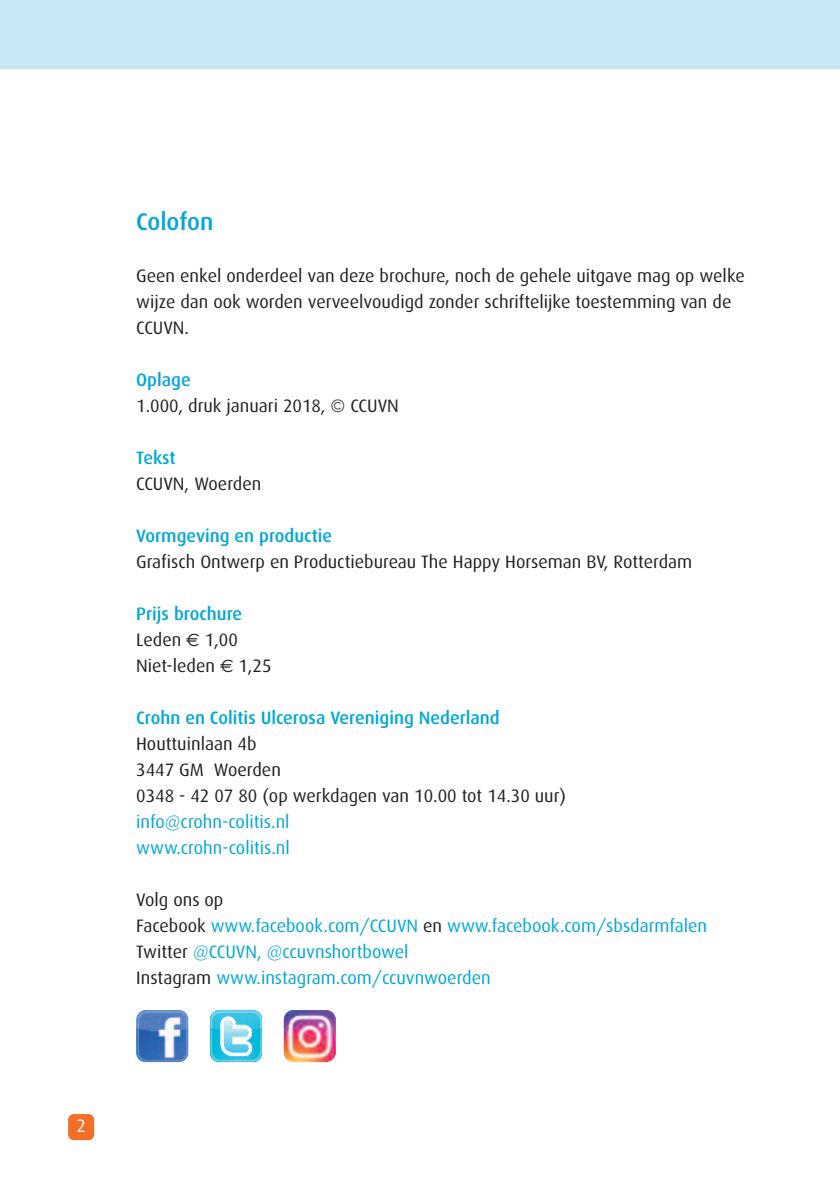
<style>
.page{position:relative;width:840px;height:1191px;background:#fff}
.page>*{position:absolute;margin:0;border:0;box-sizing:border-box;transform-origin:0 0}
.t1{font:500 24px "Dax";letter-spacing:-.005em;color:#00a7d6}
.t2{font:18px/26px "Dax";color:#231f20}
.t3{font:18px/26px "Dax";color:#00a7d6}
.t4{font:500 18px "Dax";color:#00a7d6}
.t5{font:18px "Dax";color:#fff}
.s1{font-weight:500;color:#00a7d6}
.s2{font-family:"Euro Sans"}
.s3{color:#231f20}
</style>
<div class="page">
<div style="left:68px;top:1114px;width:26px;height:26px;background:#f36e28;border-radius:6px"></div>
<div style="left:0;top:0;width:839px;height:68px;background:#c6e8f5"></div>
<img style="left:136px;top:1010px;width:52px;height:52px">
<img style="left:210px;top:1010px;width:52px;height:52px">
<img style="left:283px;top:1010px;width:52px;height:52px">
<h1 class="t1" style="left:136px;top:211px;width:79px">Colofon</h1>
<p class="t2" style="left:136px;top:264px;width:610px">Geen enkel onderdeel van deze brochure, noch de gehele uitgave mag op welke wijze dan ook worden verveelvoudigd zonder schriftelijke toestemming van de<br>CCUVN.</p>
<p class="t4" style="left:136px;top:372px;width:56px">Oplage</p>
<p class="t2" style="left:136px;top:394px;width:264px">1.000, druk januari 2018, © CCUVN</p>
<p class="t4" style="left:136px;top:450px;width:41px">Tekst</p>
<p class="t2" style="left:136px;top:472px;width:127px">CCUVN, Woerden</p>
<p class="t4" style="left:136px;top:528px;width:197px">Vormgeving en productie</p>
<p class="t2" style="left:136px;top:550px;width:557px">Grafisch Ontwerp en Productiebureau The Happy Horseman BV, Rotterdam</p>
<p class="t2" style="left:136px;top:602px;width:137px"><span class="s1">Prijs brochure<br></span>Leden <span class="s2">€</span> 1,00<br>Niet-leden <span class="s2">€</span> 1,25</p>
<p class="t4" style="left:136px;top:710px;width:365px">Crohn en Colitis Ulcerosa Vereniging Nederland</p>
<p class="t2" style="left:136px;top:732px;width:431px">Houttuinlaan 4b<br>3447 GM Woerden<br>0348 - 42 07 80 (op werkdagen van 10.00 tot 14.30 uur)</p>
<p class="t3" style="left:136px;top:810px;width:155px">info@crohn-colitis.nl www.crohn-colitis.nl</p>
<p class="t3" style="left:136px;top:888px;width:572px"><span class="s3">Volg ons op<br>Facebook</span> www.facebook.com/CCUVN <span class="s3">en</span> www.facebook.com/sbsdarmfalen <span class="s3">Twitter</span> @CCUVN, @ccuvnshortbowel<br><span class="s3">Instagram</span> www.instagram.com/ccuvnwoerden</p>
<p class="t5" style="left:76px;top:1118px;width:11px">2</p>
</div>
